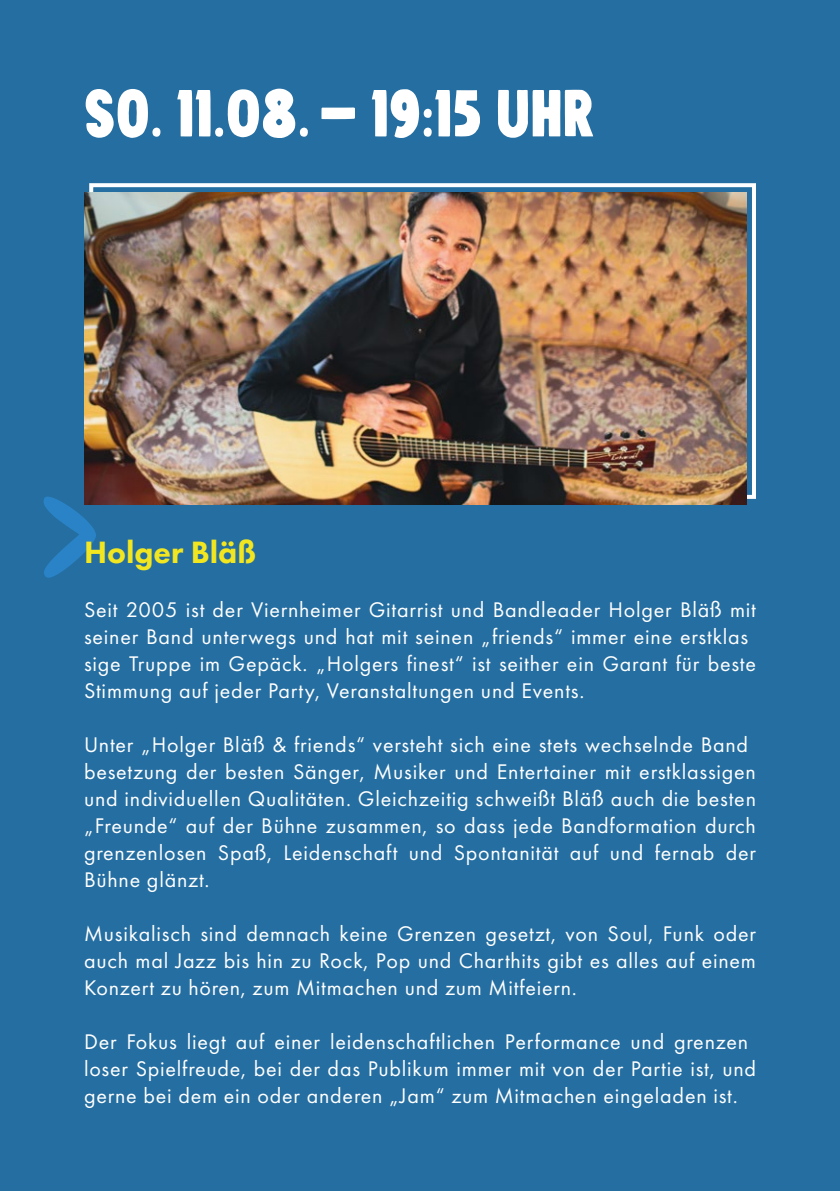
<style>
.page{position:relative;width:840px;height:1191px;background:#fff}
.page>*{position:absolute;margin:0;border:0;box-sizing:border-box;transform-origin:0 0}
.t1{font:62px "Chillow";letter-spacing:.02em;color:#fff}
.t2{font:800 32px "Futura PT";color:#f2e620}
.t3{font:22px/27px "Futura PT";letter-spacing:.035em;color:#fff}
</style>
<div class="page">
<div style="left:0;top:0;width:839px;height:1191px;background:#256ea1"></div>
<div style="left:89px;top:183px;width:666px;height:316px;border:4px solid #fff"></div>
<img style="left:84px;top:192px;width:662px;height:312px">
<svg style="left:44px;top:496px;width:52px;height:81px"></svg>
<p class="t1" style="left:84px;top:77px;width:512px">So. 11.08. - 19:15 UHr</p>
<p class="t2" style="left:84px;top:532px;width:174px">Holger Bläß</p>
<p class="t3" style="left:84px;top:596px;width:673px">Seit 2005 ist der Viernheimer Gitarrist und Bandleader Holger Bläß mit seiner Band unterwegs und hat mit seinen „friends“ immer eine erstklas sige Truppe im Gepäck. „Holgers finest“ ist seither ein Garant für beste Stimmung auf jeder Party, Veranstaltungen und Events.</p>
<p class="t3" style="left:84px;top:731px;width:673px">Unter „Holger Bläß &amp; friends“ versteht sich eine stets wechselnde Band besetzung der besten Sänger, Musiker und Entertainer mit erstklassigen und individuellen Qualitäten. Gleichzeitig schweißt Bläß auch die besten „Freunde“ auf der Bühne zusammen, so dass jede Bandformation durch grenzenlosen Spaß, Leidenschaft und Spontanität auf und fernab der Bühne glänzt.</p>
<p class="t3" style="left:84px;top:920px;width:673px;text-align:justify">Musikalisch sind demnach keine Grenzen gesetzt, von Soul, Funk oder auch mal Jazz bis hin zu Rock, Pop und Charthits gibt es alles auf einem Konzert zu h ören, zum Mitmachen und zum Mitfeiern.</p>
<p class="t3" style="left:84px;top:1028px;width:673px">Der Fokus liegt auf einer leidenschaftlichen Performance und grenzen loser Spielfreude, bei der das Publikum immer mit von der Partie ist, und gerne bei dem ein oder anderen „Jam“ zum Mitmachen eingeladen ist.</p>
</div>
